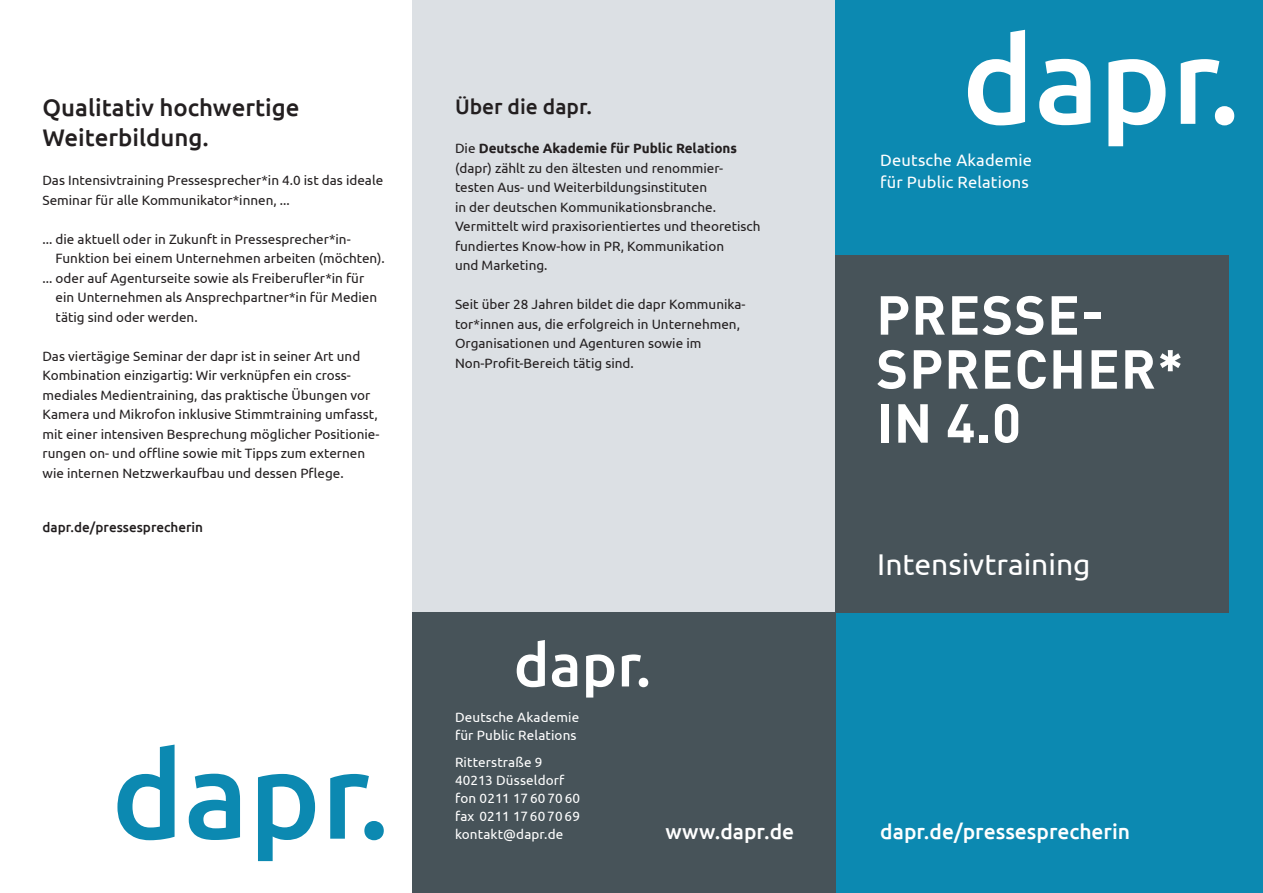
<style>
.page{position:relative;width:1263px;height:893px;background:#fff}
.page>*{position:absolute;margin:0;border:0;box-sizing:border-box;transform-origin:0 0}
.t1{font:700 54px/54px "DINOT";letter-spacing:.02em;color:#fff}
.t2{font:30px "Ubuntu";color:#fff}
.t3{font:500 24px/30px "Ubuntu";color:#231f20}
.t4{font:500 21px "Ubuntu";color:#fff}
.t5{font:500 21px "Ubuntu";color:#231f20}
.t6{font:16.5px/22.5px "Ubuntu";letter-spacing:.01em;color:#fff}
.t7{font:13.5px/19.5px "Ubuntu";color:#231f20}
.t8{font:13.5px/18px "Ubuntu";letter-spacing:.01em;color:#fff}
.t9{font:500 13.5px "Ubuntu";color:#231f20}
.s1{font-weight:700}
</style>
<div class="page">
<div style="left:412px;top:0;width:426px;height:612px;background:#dce0e4"></div>
<svg style="left:117px;top:745px;width:267px;height:116px"></svg>
<div style="left:836px;top:0;width:427px;height:893px;background:#0c89b1"></div>
<div style="left:836px;top:255px;width:393px;height:357px;background:#475359"></div>
<svg style="left:968px;top:30px;width:266px;height:116px"></svg>
<div style="left:412px;top:612px;width:424px;height:281px;background:#475359"></div>
<svg style="left:517px;top:640px;width:131px;height:57px"></svg>
<h3 class="t3" style="left:43px;top:92px;width:258px">Qualitativ hochwertige<br>Weiterbildung.</h3>
<p class="t7" style="left:43px;top:170px;width:342px">Das Intensivtraining Pressesprecher*in 4.0 ist das ideale<br>Seminar für alle Kommunikator*innen, ...</p>
<p class="t7" style="left:43px;top:229px;width:310px">... die aktuell oder in Zukunft in Pressesprecher*in-</p>
<p class="t7" style="left:56px;top:248px;width:331px">Funktion bei einem Unternehmen arbeiten (möchten).</p>
<p class="t7" style="left:43px;top:268px;width:323px">... oder auf Agenturseite sowie als Freiberufler*in für</p>
<p class="t7" style="left:56px;top:287px;width:323px">ein Unternehmen als Ansprechpartner*in für Medien</p>
<p class="t7" style="left:56px;top:307px;width:144px">tätig sind oder werden.</p>
<p class="t7" style="left:43px;top:346px;width:338px">Das viertägige Seminar der dapr ist in seiner Art und Kombination einzigartig: Wir verknüpfen ein cross&shy;mediales Medientraining, das praktische Übungen vor Kamera und Mikrofon inklusive Stimmtraining umfasst, mit einer intensiven Besprechung möglicher Positionie&shy;rungen on- und offline sowie mit Tipps zum externen wie internen Netzwerkaufbau und dessen Pflege.</p>
<p class="t9" style="left:43px;top:519px;width:162px">dapr.de/pressesprecherin</p>
<h3 class="t5" style="left:455px;top:93px;width:139px">Über die dapr.</h3>
<p class="t7" style="left:455px;top:138px;width:307px">Die <span class="s1">Deutsche Akademie für Public Relations </span>(dapr) zählt zu den ältesten und renommier - testen Aus- und Weiter bildungsinstituten<br>in der deutschen Kommunikations branche.<br>Vermittelt wird praxisorientiertes und theoretisch fundiertes Know-how in PR, Kommunikation<br>und Marketing.</p>
<p class="t7" style="left:455px;top:294px;width:292px">Seit über 28 Jahren bildet die dapr Kommunika&shy;tor*innen aus, die erfolgreich in Unternehmen, Organisationen und Agenturen sowie im<br>Non- Profit-Bereich tätig sind.</p>
<p class="t8" style="left:455px;top:707px;width:126px">Deutsche Akademie für Public Relations</p>
<p class="t8" style="left:455px;top:752px;width:127px">Ritterstraße 9<br>40213 Düsseldorf fon 0211 17 60 70 60 fax 0211 17 60 70 69 kontakt@dapr.de</p>
<h3 class="t4" style="left:666px;top:818px;width:130px">www.dapr.de</h3>
<p class="t6" style="left:880px;top:148px;width:153px">Deutsche Akademie für Public Relations</p>
<h1 class="t1" style="left:876px;top:287px;width:309px">PRESSE-<br>SPRECHER*<br>IN 4.0</h1>
<h2 class="t2" style="left:877px;top:546px;width:215px">Intensivtraining</h2>
<h3 class="t4" style="left:880px;top:818px;width:251px">dapr.de/pressesprecherin</h3>
</div>
